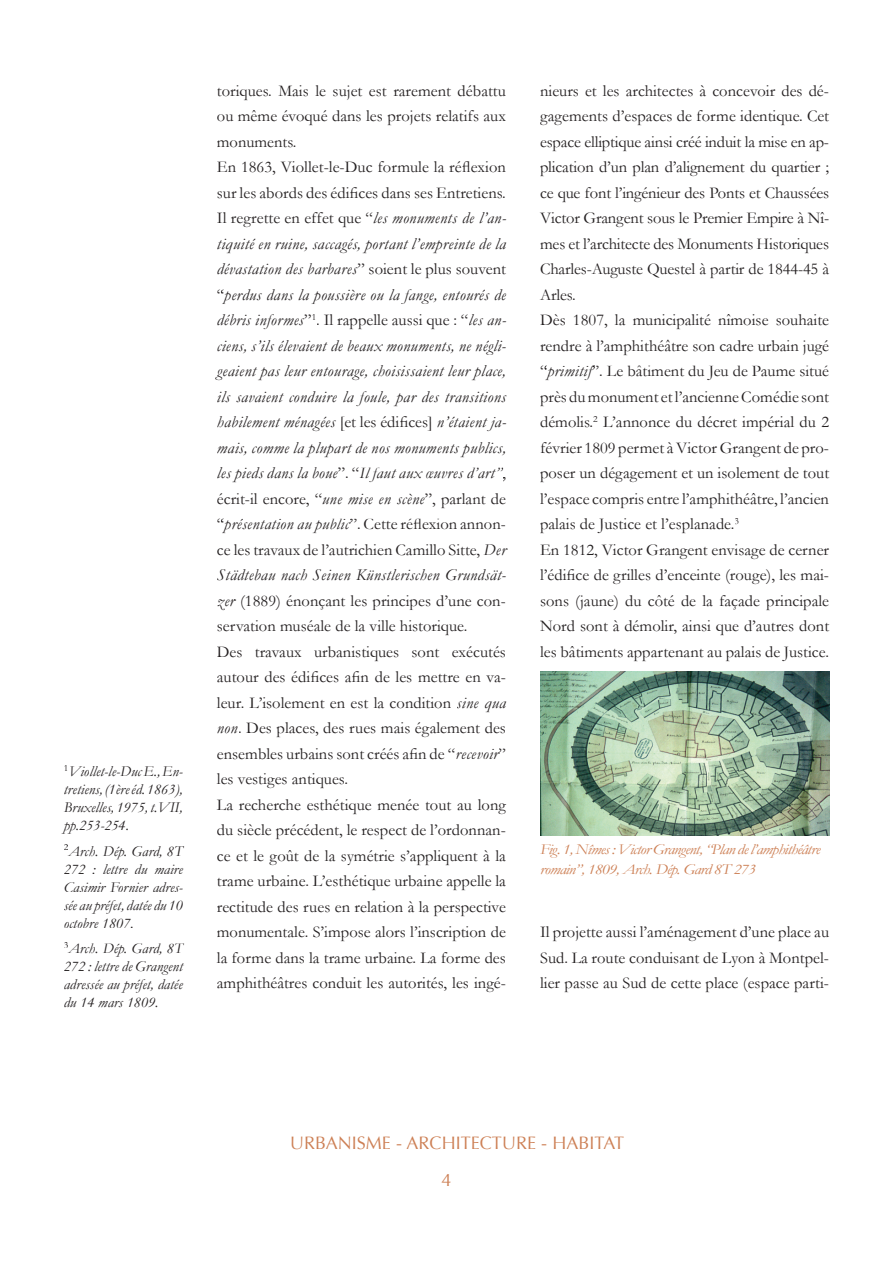
<style>
.page{position:relative;width:893px;height:1263px;background:#fff}
.page>*{position:absolute;margin:0;border:0;box-sizing:border-box;transform-origin:0 0}
.t1{font:18px/37.2px "Optima";letter-spacing:.005em;color:#cd8055}
.t2{font:16.5px/25.5px "Garamond";letter-spacing:.005em;color:#231f20}
.t3{font:italic 15px/18px "Garamond";letter-spacing:.005em;color:#231f20;text-align:justify}
.t4{font:italic 15px/20.4px "Garamond";letter-spacing:-.04em;color:#cd8055;scale:1.1 1}
.t5{font:9.6px "Garamond";color:#231f20}
.s1{font-style:italic}
</style>
<div class="page">
<img style="left:540px;top:672px;width:289px;height:164px">
<hr style="left:592px;top:366px;width:3px;height:15px;background:#231f20">
<p class="t3" style="left:64px;top:762px;width:121px"><sup>1</sup>Viollet-le-Duc E., En&shy;tretiens, (1ère éd. 1863), Bruxelles, 1975, t.VII, pp.253-254.</p>
<p class="t3" style="left:68px;top:842px;width:116px">Arch. Dép. Gard, 8T</p>
<p class="t5" style="left:64px;top:841px;width:6px">2</p>
<p class="t3" style="left:64px;top:860px;width:121px">272 : lettre du maire Casimir Fornier adres&shy;sée au préfet, datée du 10 octobre 1807.</p>
<p class="t3" style="left:68px;top:939px;width:116px">Arch. Dép. Gard, 8T</p>
<p class="t5" style="left:64px;top:939px;width:6px">3</p>
<p class="t3" style="left:64px;top:957px;width:121px">272 : lettre de Grangent adressée au préfet, datée du 14 mars 1809.</p>
<p class="t2" style="left:217px;top:78px;width:291px">toriques. Mais le sujet est rarement débattu ou même évoqué dans les projets relatifs aux monuments.<br>En 1863, Viollet-le-Duc formule la réflexion sur les abords des édifices dans ses Entretiens.<br>Il regrette en effet que “<span class="s1">les monuments de l’an&shy;tiquité en ruine, saccagés, portant l’empreinte de la dévastation des barbares</span>” soient le plus souvent “<span class="s1">perdus dans la poussière ou la fange, entourés de débris informes</span>”<sup>1</sup>. Il rappelle aussi que : “<span class="s1">les an&shy;ciens, s’ils élevaient de beaux monuments, ne négli&shy;geaient pas leur entourage, choisissaient leur place, ils savaient conduire la foule, par des transitions habilement ménagées</span> [et les édifices] <span class="s1">n’étaient ja&shy;mais, comme la plupart de nos monuments publics, les pieds dans la boue</span>”. “<span class="s1">Il faut aux œuvres d’art”</span>, écrit-il encore, “<span class="s1">une mise en scène</span>”, parlant de “<span class="s1">présentation au public</span>”. Cette réflexion annon&shy;ce les travaux de l’autrichien Camillo Sitte, <span class="s1">Der Städtebau nach Seinen Künstlerischen Grundsät&shy;zer</span> (1889) énonçant les principes d’une con&shy;servation muséale de la ville historique.<br>Des travaux urbanistiques sont exécutés autour des édifices afin de les mettre en va&shy;leur. L’isolement en est la condition <span class="s1">sine qua non</span>. Des places, des rues mais également des ensembles urbains sont créés afin de “<span class="s1">recevoir</span>” les vestiges antiques.<br>La recherche esthétique menée tout au long du siècle précédent, le respect de l’ordonnan&shy;ce et le goût de la symétrie s’appliquent à la trame urbaine. L’esthétique urbaine appelle la rectitude des rues en relation à la perspective monumentale. S’impose alors l’inscription de la forme dans la trame urbaine. La forme des amphithéâtres conduit les autorités, les ingé-</p>
<p class="t2" style="left:540px;top:78px;width:291px">nieurs et les architectes à concevoir des dé&shy;gagements d’espaces de forme identique. Cet espace elliptique ainsi créé induit la mise en ap&shy;plication d’un plan d’alignement du quartier ; ce que font l’ingénieur des Ponts et Chaussées Victor Grangent sous le Premier Empire à Nî&shy;mes et l’architecte des Monuments Historiques Charles-Auguste Questel à partir de 1844-45 à Arles.<br>Dès 1807, la municipalité nîmoise souhaite rendre à l’amphithéâtre son cadre urbain jugé “<span class="s1">primitif</span>”. Le bâtiment du Jeu de Paume situé près du monument et l’ancienne Comédie sont démolis.<sup>2</sup> L’annonce du décret impérial du 2 février 1809 permet à Victor Grangent de pro&shy;poser un dégagement et un isolement de tout l’espace compris entre l’amphithéâtre, l’ancien palais de Justice et l’esplanade.<sup>3<br></sup>En 1812, Victor Grangent envisage de cerner l’édifice de grilles d’enceinte (rouge), les mai&shy;sons (jaune) du côté de la façade principale Nord sont à démolir, ainsi que d’autres dont les bâtiments appartenant au palais de Justice.</p>
<p class="t4" style="left:540px;top:839px;width:257px">Fig. 1, Nîmes : Victor Grangent, “Plan de l’amphithéâtre romain”, 1809, Arch. Dép. Gard 8T 273</p>
<p class="t2" style="left:540px;top:919px;width:291px;text-align:justify">Il projette aussi l’aménagement d’une place au Sud. La route conduisant de Lyon à Montpel&shy;lier passe au Sud de cette place (espace parti-</p>
<p class="t1" style="left:441px;top:1124px;width:184px;text-indent:-151px">URBANISME - ARCHITECTURE - HABITAT<br>4</p>
</div>
